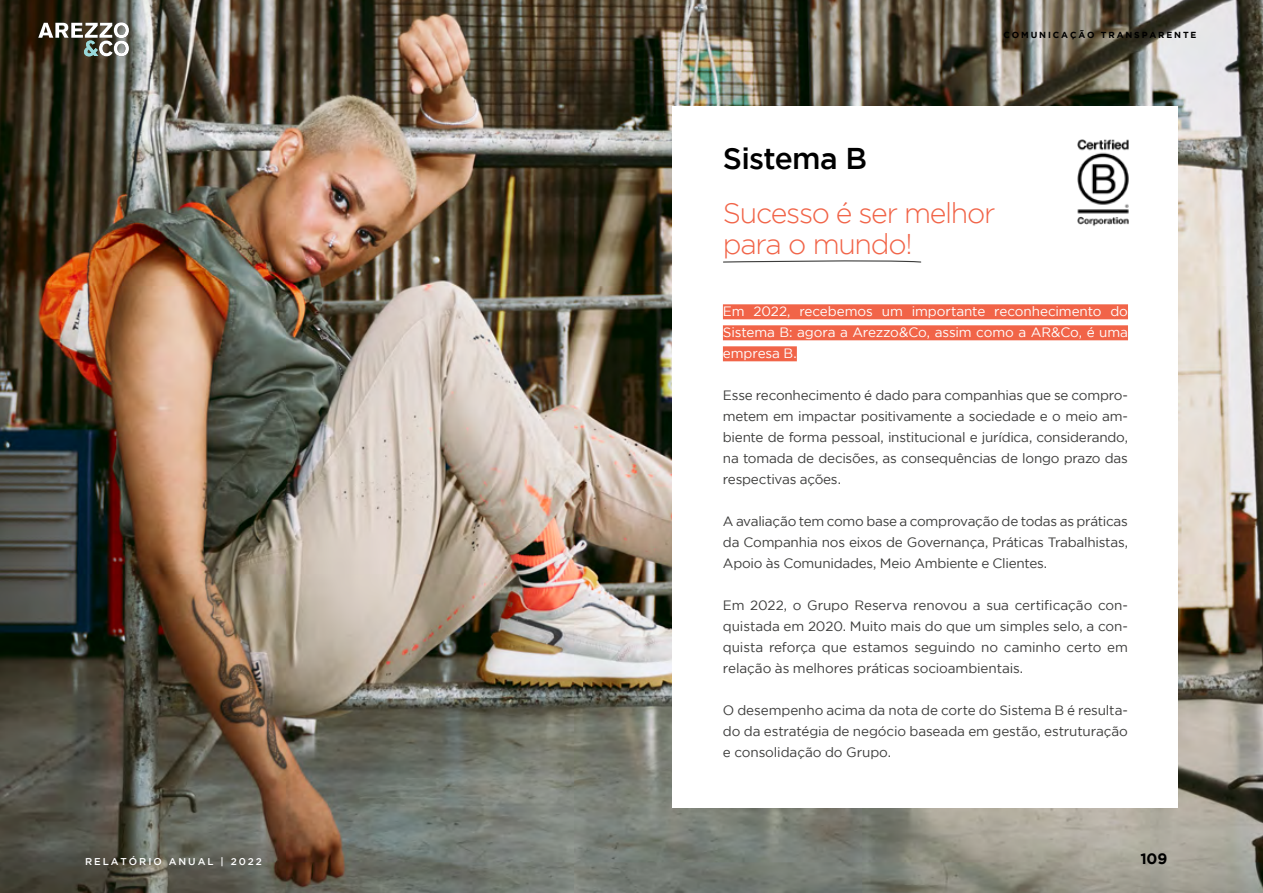
<style>
.page{position:relative;width:1263px;height:893px;background:#fff}
.page>*{position:absolute;margin:0;border:0;box-sizing:border-box;transform-origin:0 0}
.t1{font:500 30px "Gotham";letter-spacing:-.025em;color:#000}
.t2{font:300 28.5px/31.5px "Gotham";letter-spacing:-.045em;color:#f16448}
.t3{font:700 15px "Gotham";color:#000}
.t4{font:13.5px/21px "Gotham";letter-spacing:-.015em;color:#3c3c3b;text-align:justify}
.t5{font:13.5px/21px "Gotham";letter-spacing:-.005em;color:#fff;text-align:justify}
.t6{font:500 9.9px "Gotham";letter-spacing:.2em;color:#fff}
.t7{font:700 8.7px "Gotham";letter-spacing:.215em;color:#000}
</style>
<div class="page">
<img style="left:0;top:0;width:1263px;height:893px">
<div style="left:672px;top:106px;width:506px;height:702px;background:#fff"></div>
<div style="left:723px;top:304px;width:405px;height:15px;background:#f16448"></div>
<div style="left:723px;top:325px;width:405px;height:15px;background:#f16448"></div>
<div style="left:723px;top:346px;width:74px;height:15px;background:#f16448"></div>
<svg style="left:723px;top:260px;width:199px;height:3px"></svg>
<svg style="left:38px;top:22px;width:91px;height:34px"></svg>
<img style="left:1077px;top:139px;width:52px;height:87px">
<p class="t6" style="left:85px;top:856px;width:178px">RELATÓRIO ANUAL | 2022</p>
<p class="t7" style="left:1004px;top:30px;width:194px">COMUNICAÇÃO TRANSPARENTE</p>
<h1 class="t1" style="left:723px;top:142px;width:146px">Sistema B</h1>
<h2 class="t2" style="left:723px;top:197px;width:274px">Sucesso é ser melhor para o mundo!</h2>
<p class="t5" style="left:723px;top:301px;width:407px">Em 2022, recebemos um importante reconhecimento do Sistema B: agora a Arezzo&amp;Co, assim como a AR&amp;Co, é uma empresa B.</p>
<p class="t4" style="left:723px;top:385px;width:407px">Esse reconhecimento é dado para companhias que se compro&shy;metem em impactar positivamente a sociedade e o meio am&shy;biente de forma pessoal, institucional e jurídica, considerando, na tomada de decisões, as consequências de longo prazo das respectivas ações.</p>
<p class="t4" style="left:723px;top:511px;width:407px">A avaliação tem como base a comprovação de todas as práticas da Companhia nos eixos de Governança, Práticas Trabalhistas, Apoio às Comunidades, Meio Ambiente e Clientes.</p>
<p class="t4" style="left:723px;top:595px;width:407px">Em 2022, o Grupo Reserva renovou a sua certificação con&shy;quistada em 2020. Muito mais do que um simples selo, a con&shy;quista reforça que estamos seguindo no caminho certo em relação às melhores práticas socioambientais.</p>
<p class="t4" style="left:723px;top:700px;width:407px">O desempenho acima da nota de corte do Sistema B é resulta&shy;do da estratégia de negócio baseada em gestão, estruturação e consolidação do Grupo.</p>
<p class="t3" style="left:1140px;top:850px;width:28px">109</p>
</div>
